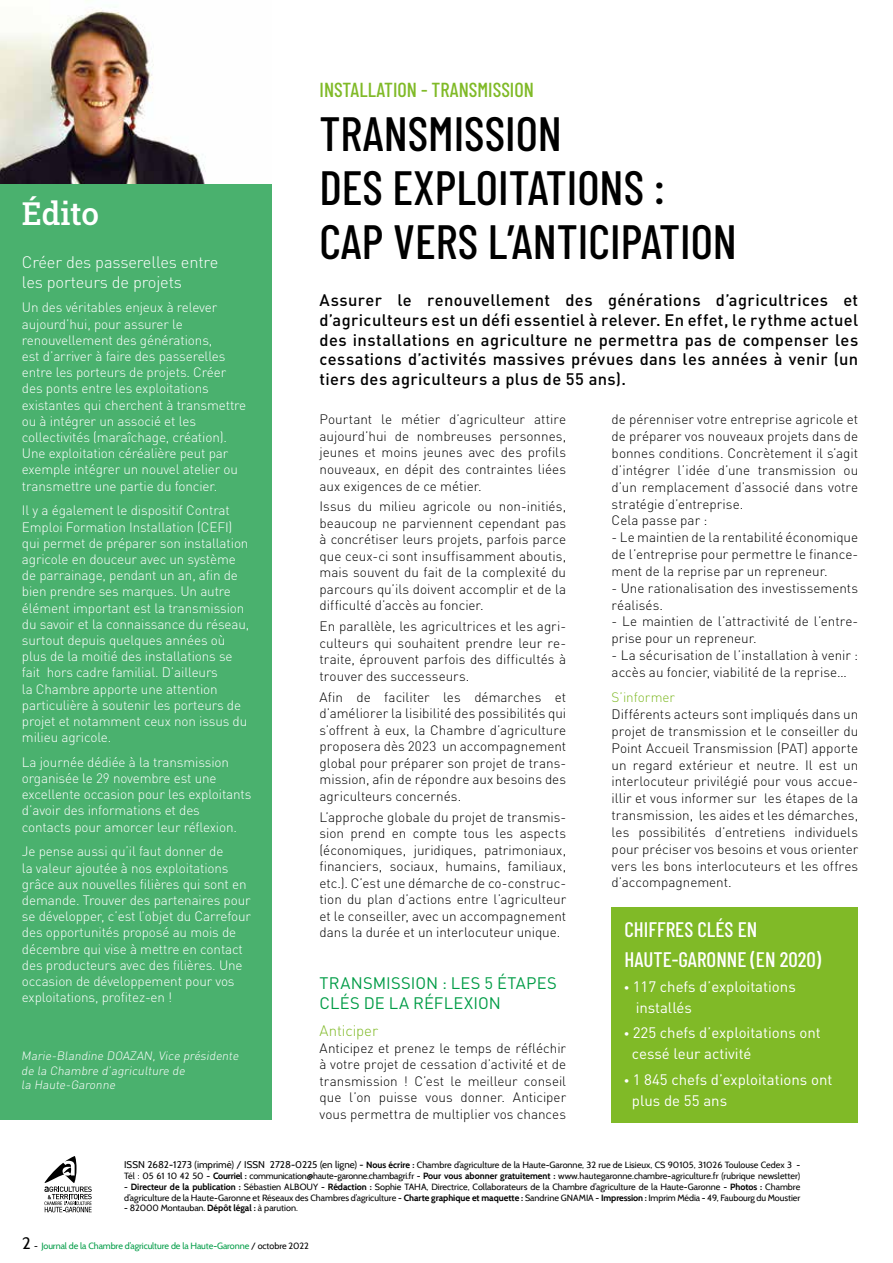
<style>
.page{position:relative;width:893px;height:1263px;background:#fff}
.page>*{position:absolute;margin:0;border:0;box-sizing:border-box;transform-origin:0 0}
.t1{font:500 48px/54px "Barlow Condensed";color:#000}
.t2{font:31.5px "Roboto Slab";letter-spacing:-.005em;color:#fff}
.t3{font:500 21px/29.4px "Barlow Condensed";color:#fff}
.t4{font:500 20.25px "Barlow Condensed";color:#80ba27}
.t5{font:500 16.5px/19.8px "DINOT";letter-spacing:.02em;color:#000;text-align:justify}
.t6{font:300 16.5px/19.8px "DINOT";letter-spacing:-.01em;color:#fff}
.t7{font:16.5px/20.1px "DINOT";letter-spacing:.01em;color:#009c46}
.t8{font:15px/21px "DINOT";color:#fff}
.t9{font:300 15px "DINOT";letter-spacing:-.01em;color:#80ba27}
.t10{font:300 13.5px/16.5px "DINOT";color:#000;text-align:justify}
.t11{font:300 13.5px/16.2px "DINOT";letter-spacing:-.01em;color:#fff}
.t12{font:300 13.5px "DINOT";color:#80ba27}
.t13{font:300 12px/14.4px "DINOT";color:#fff}
.t14{font:9px/10.8px "Cabin";color:#000}
.t15{font:9px "Cabin";letter-spacing:-.01em;color:#009c46}
.s1{font-family:"Barlow Condensed";font-weight:500}
.s2{font-size:9.75px}
.s3{font-weight:700}
.s4{font-size:16.5px;color:#000}
.s5{color:#000}
</style>
<div class="page">
<div style="left:0;top:183px;width:271px;height:937px;background:#4ab16e"></div>
<svg style="left:44px;top:1156px;width:48px;height:56px"></svg>
<img style="left:0;top:0;width:271px;height:184px">
<div style="left:612px;top:907px;width:246px;height:216px;background:#80ba27"></div>
<h2 class="t2" style="left:22px;top:192px;width:79px">Édito</h2>
<p class="t6" style="left:22px;top:252px;width:198px">Créer des passerelles entre les porteurs de projets</p>
<p class="t11" style="left:22px;top:299px;width:226px">Un des véritables enjeux à relever aujourd’hui, pour assurer le renouvellement des générations,<br>est d’arriver à faire des passerelles entre les porteurs de projets. Créer des ponts entre les exploitations existantes qui cherchent à transmettre ou à intégrer un associé et les collectivités (maraîchage, création).<br>Une exploitation céréalière peut par exemple intégrer un nouvel atelier ou transmettre une partie du foncier.</p>
<p class="t11" style="left:22px;top:502px;width:229px">Il y a également le dispositif Contrat Emploi Formation Installation (CEFI) qui permet de préparer son installation agricole en douceur avec un système de parrainage, pendant un an, afin de bien prendre ses marques. Un autre élément important est la transmission du savoir et la connaissance du réseau, surtout depuis quelques années où plus de la moitié des installations se fait hors cadre familial. D’ailleurs<br>la Chambre apporte une attention particulière à soutenir les porteurs de projet et notamment ceux non issus du milieu agricole.</p>
<p class="t11" style="left:22px;top:754px;width:231px">La journée dédiée à la transmission organisée le 29 novembre est une excellente occasion pour les exploitants d’avoir des informations et des contacts pour amorcer leur réflexion.</p>
<p class="t11" style="left:22px;top:843px;width:231px">Je pense aussi qu’il faut donner de<br>la valeur ajoutée à nos exploitations grâce aux nouvelles filières qui sont en demande. Trouver des partenaires pour se développer, c’est l’objet du Carrefour des opportunités proposé au mois de décembre qui vise à mettre en contact des producteurs avec des filières. Une occasion de développement pour vos exploitations, profitez-en !</p>
<p class="t13" style="left:21px;top:1048px;width:221px">Marie-Blandine DOAZAN, Vice présidente de la Chambre d’agriculture de<br>la Haute-Garonne</p>
<h3 class="t4" style="left:320px;top:75px;width:216px">INSTALLATION - TRANSMISSION</h3>
<h1 class="t1" style="left:320px;top:103px;width:419px">TRANSMISSION<br>DES EXPLOITATIONS :<br>CAP VERS L’ANTICIPATION</h1>
<p class="t5" style="left:320px;top:290px;width:540px">Assurer le renouvellement des générations d’agricultrices et d’agriculteurs est un défi essentiel à relever. En effet, le rythme actuel des installations en agriculture ne permettra pas de compenser les cessations d’activités massives prévues dans les années à venir (un tiers des agriculteurs a plus de 55 ans).</p>
<p class="t10" style="left:320px;top:411px;width:248px">Pourtant le métier d’agriculteur attire aujourd’hui de nombreuses personnes, jeunes et moins jeunes avec des profils nouveaux, en dépit des contraintes liées aux exigences de ce métier.</p>
<p class="t10" style="left:320px;top:498px;width:248px">Issus du milieu agricole ou non-initiés, beaucoup ne parviennent cependant pas à concrétiser leurs projets, parfois parce que ceux-ci sont insuffisamment aboutis, mais souvent du fait de la complexité du parcours qu’ils doivent accomplir et de la difficulté d’accès au foncier.</p>
<p class="t10" style="left:320px;top:618px;width:248px">En parallèle, les agricultrices et les agri&shy;culteurs qui souhaitent prendre leur re&shy;traite, éprouvent parfois des difficultés à trouver des successeurs.</p>
<p class="t10" style="left:320px;top:688px;width:248px">Afin de faciliter les démarches et d’améliorer la lisibilité des possibilités qui s’offrent à eux, la Chambre d’agriculture proposera dès 2023 un accompagnement global pour préparer son projet de trans&shy;mission, afin de répondre aux besoins des agriculteurs concernés.</p>
<p class="t10" style="left:320px;top:808px;width:248px">L’approche globale du projet de transmis&shy;sion prend en compte tous les aspects (économiques, juridiques, patrimoniaux, financiers, sociaux, humains, familiaux, etc.). C’est une démarche de co-construc&shy;tion du plan d’actions entre l’agriculteur et le conseiller, avec un accompagnement dans la durée et un interlocuteur unique.</p>
<p class="t7" style="left:320px;top:973px;width:239px">TRANSMISSION : LES 5 ÉTAPES<br>CLÉS DE LA RÉFLEXION</p>
<p class="t9" style="left:320px;top:1021px;width:60px">Anticiper</p>
<p class="t10" style="left:320px;top:1039px;width:248px">Anticipez et prenez le temps de réfléchir à votre projet de cessation d’activité et de transmission ! C’est le meilleur conseil que l’on puisse vous donner. Anticiper vous permettra de multiplier vos chances</p>
<p class="t10" style="left:612px;top:411px;width:248px;text-align:left">de pérenniser votre entreprise agricole et de préparer vos nouveaux projets dans de bonnes conditions. Concrètement il s’agit d’intégrer l’idée d’une transmission ou d’un remplacement d’associé dans votre stratégie d’entreprise.<br>Cela passe par :</p>
<p class="t10" style="left:612px;top:529px;width:248px">- Le maintien de la rentabilité économique de l’entreprise pour permettre le finance&shy;ment de la reprise par un repreneur.</p>
<p class="t10" style="left:612px;top:579px;width:248px">- Une rationalisation des investissements réalisés.</p>
<p class="t10" style="left:612px;top:613px;width:248px">- Le maintien de l’attractivité de l’entre&shy;prise pour un repreneur.</p>
<p class="t10" style="left:612px;top:647px;width:248px">- La sécurisation de l’installation à venir : accès au foncier, viabilité de la reprise…</p>
<p class="t12" style="left:612px;top:689px;width:65px">S’informer</p>
<p class="t10" style="left:612px;top:706px;width:248px">Différents acteurs sont impliqués dans un projet de transmission et le conseiller du Point Accueil Transmission (PAT) apporte un regard extérieur et neutre. Il est un interlocuteur privilégié pour vous accue&shy;illir et vous informer sur les étapes de la transmission, les aides et les démarches, les possibilités d’entretiens individuels pour préciser vos besoins et vous orienter vers les bons interlocuteurs et les offres d’accompagnement.</p>
<h3 class="t3" style="left:624px;top:913px;width:198px">CHIFFRES CLÉS EN<br>HAUTE-GARONNE (EN 2020)</h3>
<p class="t8" style="left:636px;top:976px;width:162px;text-indent:-11px"><span class="s1">•</span> 117 chefs d’exploitations installés</p>
<p class="t8" style="left:632px;top:1022px;width:190px;text-indent:-7px"><span class="s1">•</span> 225 chefs d’exploitations ont cessé leur activité</p>
<p class="t8" style="left:632px;top:1068px;width:202px;text-indent:-7px"><span class="s1">•</span> 1 845 chefs d’exploitations ont plus de 55 ans</p>
<p class="t14" style="left:124px;top:1159px;width:678px"><span class="s2">ISSN 2682-1273 (imprimé) / ISSN 2728-0225 (en ligne) -</span> <span class="s3">Nous écrire :</span> Chambre d’agriculture de la Haute-Garonne, 32 rue de Lisieux, CS 90105, 31026 Toulouse Cedex 3 -<br>Tél : 05 61 10 42 50 - <span class="s3">Courriel :</span> communication@haute-garonne.chambagri.fr - <span class="s3">Pour vous abonner gratuitement :</span> www.hautegaronne.chambre-agriculture.fr (rubrique newsletter)</p>
<p class="t14" style="left:124px;top:1181px;width:678px">- <span class="s3">Directeur de la publication :</span> Sébastien ALBOUY - <span class="s3">Rédaction :</span> Sophie TAHA, Directrice, Collaborateurs de la Chambre d’agriculture de la Haute-Garonne - <span class="s3">Photos :</span> Chambre d’agriculture de la Haute-Garonne et Réseaux des Chambres d’agriculture - <span class="s3">Charte graphique et maquette :</span> Sandrine GNAMIA - <span class="s3">Impression :</span> Imprim Média - 49, Faubourg du Moustier</p>
<p class="t14" style="left:124px;top:1203px;width:175px">- 82000 Montauban. <span class="s3">Dépôt légal :</span> à parution.</p>
<p class="t15" style="left:22px;top:1240px;width:288px"><span class="s4">2</span> <span class="s5">-</span> Journal de la Chambre d’agriculture de la Haute-Garonne <span class="s5">/ octobre 2022</span></p>
</div>
